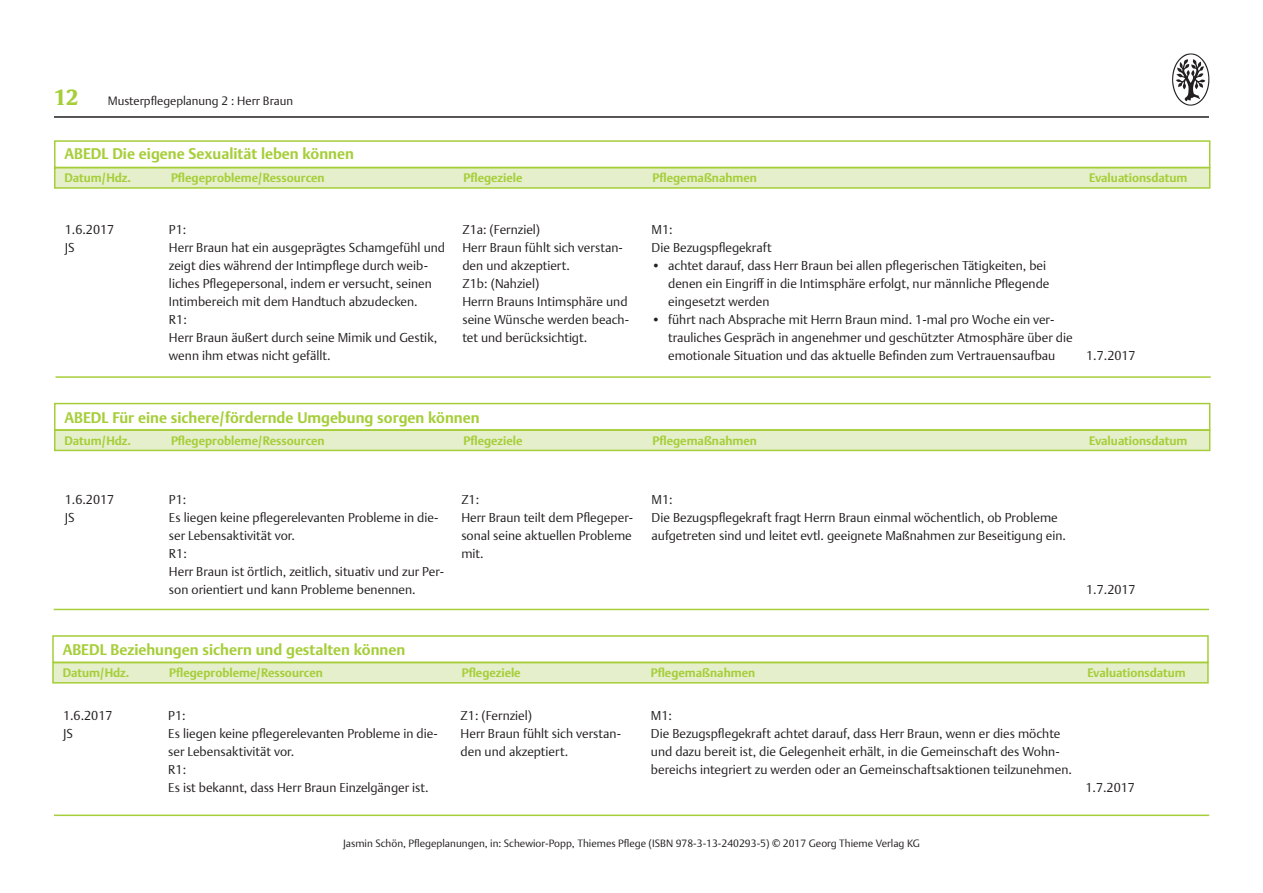
<style>
.page{position:relative;width:1263px;height:893px;background:#fff}
.page>*{position:absolute;margin:0;border:0;box-sizing:border-box;transform-origin:0 0}
.t1{font:700 21px "Thieme Gulliver 2011";color:#a6ce39}
.t2{font:700 15px "Thieme Argo 2011";color:#a6ce39}
.t3{font:300 12.75px/18px "Thieme Argo 2011";color:#231f20}
.t4{font:700 12px "Thieme Argo 2011";color:#a6ce39}
.t5{font:300 12px "Thieme Argo 2011";color:#231f20}
.t6{font:300 10.5px "Thieme Argo 2011";color:#231f20}
.s1{font-family:"Thieme Gulliver 2011";font-weight:400}
</style>
<div class="page">
<hr style="left:54px;top:116px;width:1155px;height:2px;background:#231f20">
<img style="left:1172px;top:53px;width:38px;height:53px">
<hr style="left:54px;top:814px;width:1155px;height:2px;background:#a6ce39">
<div style="left:54px;top:140px;width:1156px;height:28px;border:2px solid #a6ce39"></div>
<div style="left:54px;top:167px;width:1156px;height:22px;background:#e5efcb;border:2px solid #a6ce39"></div>
<hr style="left:56px;top:376px;width:1155px;height:2px;background:#a6ce39">
<div style="left:54px;top:403px;width:1156px;height:28px;border:2px solid #a6ce39"></div>
<div style="left:54px;top:429px;width:1156px;height:22px;background:#e5efcb;border:2px solid #a6ce39"></div>
<hr style="left:54px;top:609px;width:1155px;height:1px;background:#a6ce39">
<div style="left:52px;top:635px;width:1157px;height:28px;border:2px solid #a6ce39"></div>
<div style="left:52px;top:662px;width:1157px;height:22px;background:#e5efcb;border:2px solid #a6ce39"></div>
<h1 class="t1" style="left:54px;top:80px;width:26px">12</h1>
<p class="t5" style="left:108px;top:93px;width:187px">Musterpflegeplanung 2 : Herr Braun</p>
<p class="t2" style="left:65px;top:144px;width:291px">ABEDL Die eigene Sexualität leben können</p>
<p class="t4" style="left:65px;top:170px;width:68px">Datum/Hdz.</p>
<p class="t4" style="left:171px;top:170px;width:155px">Pflegeprobleme/Ressourcen</p>
<p class="t4" style="left:464px;top:170px;width:60px">Pflegeziele</p>
<p class="t4" style="left:653px;top:170px;width:106px">Pflegemaßnahmen</p>
<p class="t4" style="left:1089px;top:170px;width:100px">Evaluationsdatum</p>
<p class="t3" style="left:65px;top:220px;width:51px">1.6.2017<br>JS</p>
<p class="t3" style="left:169px;top:220px;width:278px">P1:<br>Herr Braun hat ein ausgeprägtes Schamgefühl und zeigt dies während der Intimpflege durch weib&shy;liches Pflegepersonal, indem er versucht, seinen Intimbereich mit dem Handtuch abzudecken.<br>R1:<br>Herr Braun äußert durch seine Mimik und Gestik, wenn ihm etwas nicht gefällt.</p>
<p class="t3" style="left:462px;top:220px;width:168px">Z1a: (Fernziel)<br>Herr Braun fühlt sich verstan&shy;den und akzeptiert.<br>Z1b: (Nahziel)<br>Herrn Brauns Intimsphäre und seine Wünsche werden beach&shy;tet und berücksichtigt.</p>
<p class="t3" style="left:652px;top:220px;width:122px">M1:<br>Die Bezugspflegekraft</p>
<p class="t3" style="left:668px;top:256px;width:383px;text-indent:-16px">• achtet darauf, dass Herr Braun bei allen pflegerischen Tätigkeiten, bei denen ein Eingriff in die Intimsphäre erfolgt, nur männliche Pflegende eingesetzt werden</p>
<p class="t3" style="left:668px;top:310px;width:406px;text-indent:-16px">• führt nach Absprache mit Herrn Braun mind. 1-mal pro Woche ein ver&shy;trauliches Gespräch in angenehmer und geschützter Atmosphäre über die emotionale Situation und das aktuelle Befinden zum Vertrauensaufbau</p>
<p class="t3" style="left:1086px;top:346px;width:51px">1.7.2017</p>
<p class="t2" style="left:65px;top:407px;width:417px">ABEDL Für eine sichere/fördernde Umgebung sorgen können</p>
<p class="t4" style="left:65px;top:432px;width:68px">Datum/Hdz.</p>
<p class="t4" style="left:171px;top:432px;width:155px">Pflegeprobleme/Ressourcen</p>
<p class="t4" style="left:464px;top:432px;width:60px">Pflegeziele</p>
<p class="t4" style="left:653px;top:432px;width:106px">Pflegemaßnahmen</p>
<p class="t4" style="left:1089px;top:432px;width:100px">Evaluationsdatum</p>
<p class="t3" style="left:65px;top:490px;width:51px">1.6.2017<br>JS</p>
<p class="t3" style="left:169px;top:490px;width:277px">P1:<br>Es liegen keine pflegerelevanten Probleme in die&shy;ser Lebensaktivität vor.<br>R1:<br>Herr Braun ist örtlich, zeitlich, situativ und zur Per&shy;son orientiert und kann Probleme benennen.</p>
<p class="t3" style="left:461px;top:490px;width:173px">Z1:<br>Herr Braun teilt dem Pflegeper&shy;sonal seine aktuellen Probleme mit.</p>
<p class="t3" style="left:652px;top:490px;width:416px">M1:<br>Die Bezugspflegekraft fragt Herrn Braun einmal wöchentlich, ob Probleme aufgetreten sind und leitet evtl. geeignete Maßnahmen zur Beseitigung ein.</p>
<p class="t2" style="left:63px;top:640px;width:344px">ABEDL Beziehungen sichern und gestalten können</p>
<p class="t3" style="left:1086px;top:580px;width:51px">1.7.2017</p>
<p class="t4" style="left:63px;top:665px;width:68px">Datum/Hdz.</p>
<p class="t4" style="left:169px;top:665px;width:155px">Pflegeprobleme/Ressourcen</p>
<p class="t4" style="left:462px;top:665px;width:60px">Pflegeziele</p>
<p class="t4" style="left:651px;top:665px;width:106px">Pflegemaßnahmen</p>
<p class="t4" style="left:1087px;top:665px;width:100px">Evaluationsdatum</p>
<p class="t3" style="left:63px;top:706px;width:51px">1.6.2017<br>JS</p>
<p class="t3" style="left:168px;top:706px;width:271px">P1:<br>Es liegen keine pflegerelevanten Probleme in die&shy;ser Lebensaktivität vor.<br>R1:<br>Es ist bekannt, dass Herr Braun Einzelgänger ist.</p>
<p class="t3" style="left:461px;top:706px;width:162px">Z1: (Fernziel)<br>Herr Braun fühlt sich verstan&shy;den und akzeptiert.</p>
<p class="t3" style="left:651px;top:706px;width:422px">M1:<br>Die Bezugspflegekraft achtet darauf, dass Herr Braun, wenn er dies möchte und dazu bereit ist, die Gelegenheit erhält, in die Gemeinschaft des Wohn&shy;bereichs integriert zu werden oder an Gemeinschaftsaktionen teilzunehmen.</p>
<p class="t3" style="left:1085px;top:778px;width:51px">1.7.2017</p>
<p class="t6" style="left:343px;top:837px;width:578px">Jasmin Schön, Pflegeplanungen, in: Schewior-Popp, Thiemes Pflege (ISBN 978-3-13-240293-5) <span class="s1">©</span> 2017 Georg Thieme Verlag KG</p>
</div>
